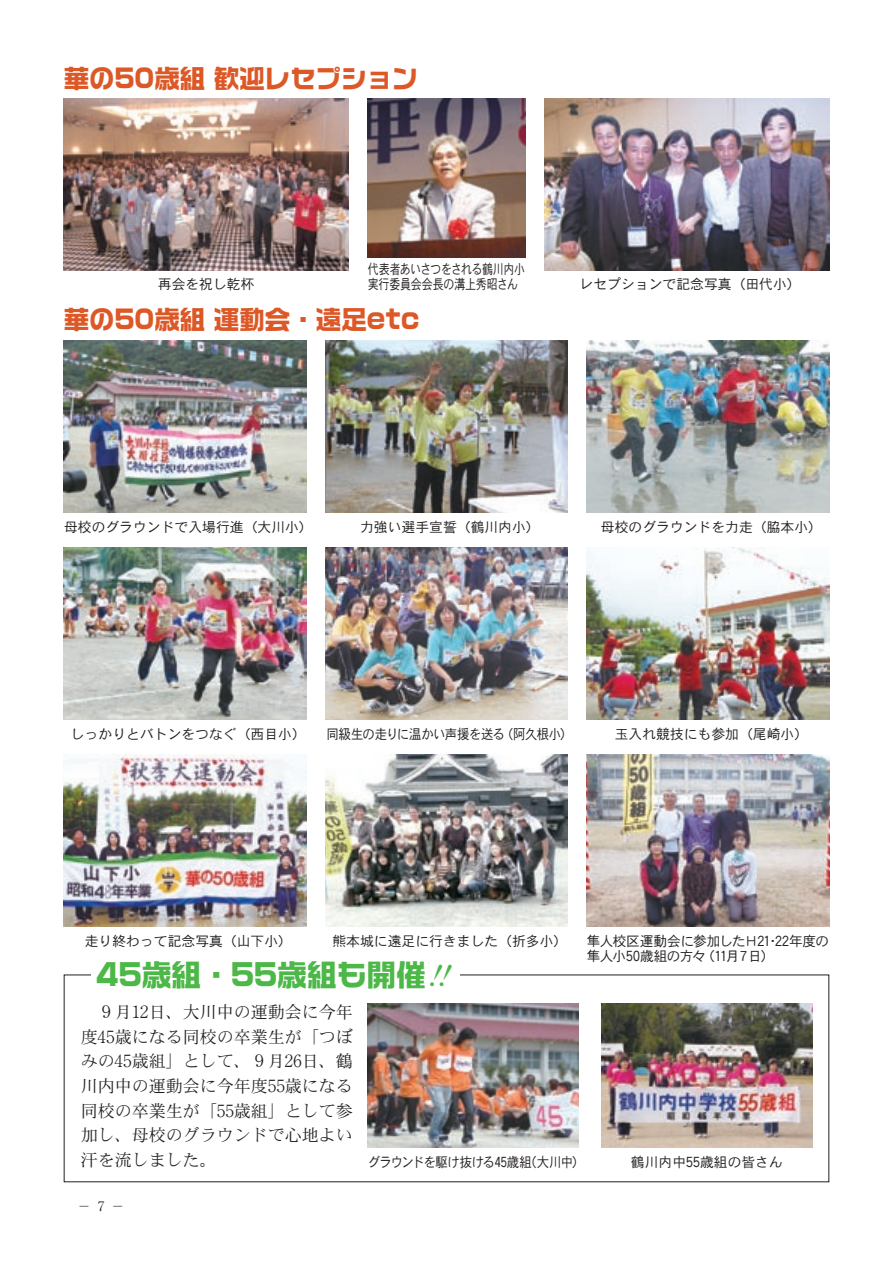
<style>
.page{position:relative;width:893px;height:1263px;background:#fff}
.page>*{position:absolute;margin:0;border:0;box-sizing:border-box;transform-origin:0 0}
.t1{font:29.7px "Logo G Std Extra";color:#4cb848}
.t2{font:25.5px "Logo G Std Extra";color:#dd5827}
.t3{font:16.95px/24.8px "DFHS Mincho Std W3";color:#231f20;text-align:justify}
.t4{font:13.8px "DFHS Gothic Std W3";color:#231f20}
.t5{font:13.8px/14.9px "DFHS Gothic Std W3";letter-spacing:-.035em;color:#231f20;scale:.8 1}
.t6{font:13.8px "DFHS Gothic Std W3";letter-spacing:-.04em;color:#231f20}
.t7{font:13.8px "DFHS Gothic Std W3";letter-spacing:-.035em;color:#231f20;scale:.9 1}
.t8{font:13.8px "DFHS Gothic Std W3";letter-spacing:-.065em;color:#231f20;scale:.9 1}
.t9{font:13.8px "DFHS Gothic Std W3";color:#231f20;scale:.9 1}
.t10{font:13.8px "DFHS Gothic Std W3";letter-spacing:-.055em;color:#231f20}
.t11{font:13.35px "DFHS Mincho Std W3";color:#231f20}
.t12{font:13.35px "Ryumin Num";color:#231f20}
.s1{font-family:"Ryumin Num"}
.s2{font-family:"Gothic Num"}
</style>
<div class="page">
<img style="left:64px;top:341px;width:242px;height:172px">
<img style="left:325px;top:341px;width:243px;height:172px">
<img style="left:587px;top:341px;width:242px;height:172px">
<img style="left:64px;top:548px;width:242px;height:172px">
<img style="left:325px;top:548px;width:243px;height:172px">
<img style="left:587px;top:548px;width:242px;height:172px">
<img style="left:64px;top:755px;width:242px;height:172px">
<img style="left:325px;top:755px;width:243px;height:172px">
<img style="left:587px;top:755px;width:242px;height:172px">
<img style="left:64px;top:98px;width:285px;height:172px">
<img style="left:368px;top:98px;width:157px;height:160px">
<img style="left:544px;top:98px;width:285px;height:172px">
<img style="left:602px;top:1003px;width:210px;height:144px">
<img style="left:368px;top:1003px;width:210px;height:144px">
<h2 class="t2" style="left:64px;top:60px;width:356px">華の50歳組歓迎レセプション</h2>
<p class="t5" style="left:368px;top:262px;width:198px">代表者あいさつをされる鶴川内小実行委員会会長の溝上秀昭さん</p>
<p class="t4" style="left:158px;top:277px;width:98px">再会を祝し乾杯</p>
<h2 class="t2" style="left:64px;top:301px;width:357px">華の50歳組運動会・遠足etc</h2>
<p class="t4" style="left:580px;top:277px;width:223px">レセプションで記念写真（田代小(</p>
<p class="t4" style="left:64px;top:519px;width:250px">母校のグラウンドで入場行進（大川小）</p>
<p class="t4" style="left:360px;top:519px;width:181px">力強い選手宣誓（鶴川内小）</p>
<p class="t4" style="left:601px;top:519px;width:223px">母校のグラウンドを力走（脇本小(</p>
<p class="t4" style="left:71px;top:726px;width:236px">しっかりとバトンをつなぐ（西目小）</p>
<p class="t7" style="left:326px;top:726px;width:200px">同級生の走りに温かい声援を送る</p>
<p class="t9" style="left:501px;top:726px;width:82px">（阿久根小）</p>
<p class="t4" style="left:615px;top:726px;width:195px">玉入れ競技にも参加（尾崎小(</p>
<p class="t4" style="left:85px;top:933px;width:209px">走り終わって記念写真（山下小）</p>
<p class="t4" style="left:332px;top:933px;width:236px">熊本城に遠足に行きました（折多小）</p>
<h1 class="t1" style="left:96px;top:953px;width:332px">45歳組・55歳組も開催</h1>
<p class="t3" style="left:81px;top:999px;width:274px;text-indent:17px">９月<span class="s1">12</span>日、大川中の運動会に今年度<span class="s1">45</span>歳になる同校の卒業生が「つぼみの<span class="s1">45</span>歳組」として、９月<span class="s1">26</span>日、鶴川内中の運動会に今年度<span class="s1">55</span>歳になる同校の卒業生が「<span class="s1">55</span>歳組」として参加し、母校のグラウンドで心地よい</p>
<p class="t6" style="left:587px;top:933px;width:244px">隼人校区運動会に参加したＨ<span class="s2">21</span>･<span class="s2">22</span>年度の</p>
<p class="t10" style="left:587px;top:948px;width:120px">隼人小<span class="s2">50</span>歳組の方々</p>
<p class="t4" style="left:701px;top:948px;width:40px">（<span class="s2">11</span>月</p>
<p class="t4" style="left:748px;top:948px;width:28px">日(</p>
<p class="t4" style="left:737px;top:948px;width:15px">７</p>
<p class="t3" style="left:81px;top:1147px;width:138px">汗を流しました。</p>
<p class="t11" style="left:78px;top:1198px;width:15px">－</p>
<p class="t12" style="left:98px;top:1197px;width:8px">7</p>
<p class="t11" style="left:111px;top:1198px;width:15px">－</p>
<p class="t8" style="left:368px;top:1154px;width:184px">グラウンドを駆け抜ける<span class="s2">45</span>歳組</p>
<p class="t9" style="left:524px;top:1154px;width:69px">（大川中）</p>
<p class="t4" style="left:631px;top:1154px;width:154px">鶴川内中<span class="s2">55</span>歳組の皆さん</p>
</div>
